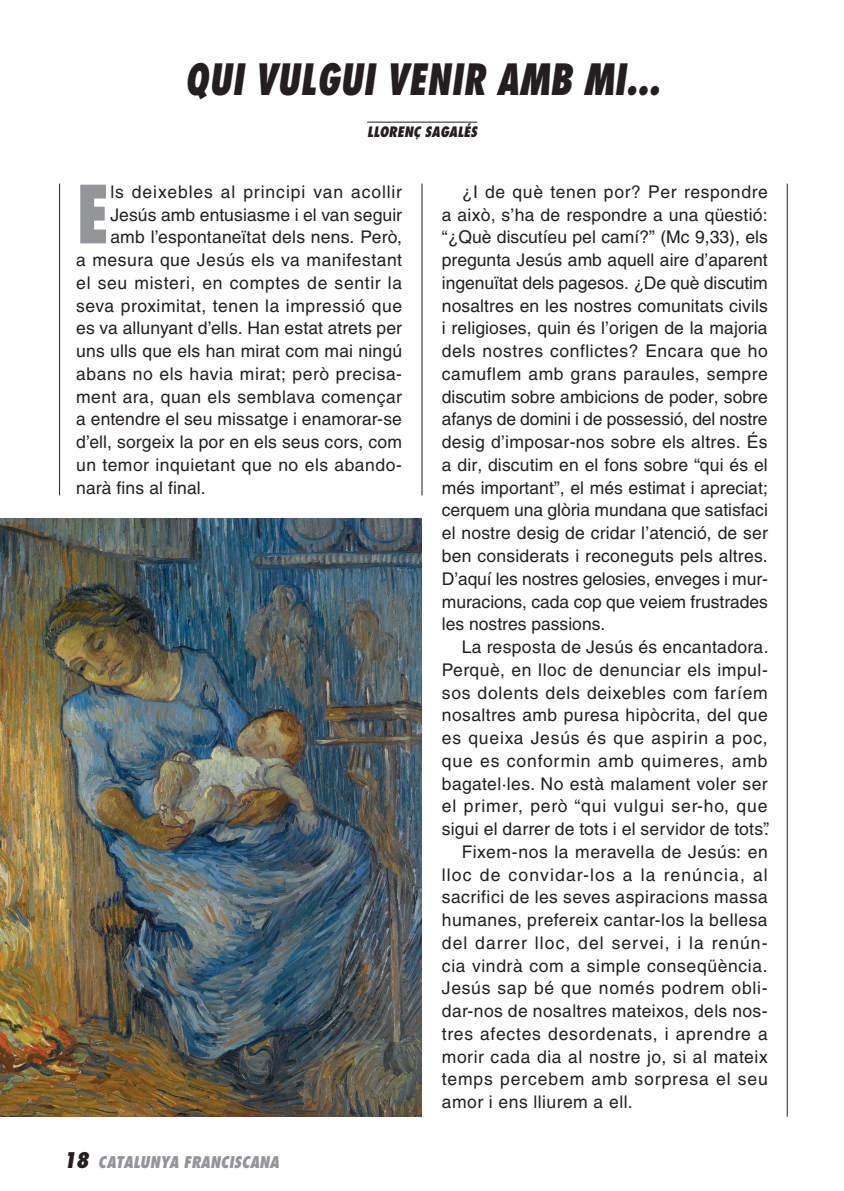
<style>
.page{position:relative;width:844px;height:1191px;background:#fff}
.page>*{position:absolute;margin:0;border:0;box-sizing:border-box;transform-origin:0 0}
.t1{font:800 condensed 77.88px "Futura Std";color:#939598;scale:.87 1}
.t2{font:italic 800 condensed 42px "Futura Std";letter-spacing:.01em;color:#231f20;scale:.87 1}
.t3{font:17.5px/22.8px "Helvetica LT Std";letter-spacing:.03em;color:#231f20;text-align:justify}
.t4{font:17.5px "Helvetica LT Std";letter-spacing:.01em;color:#231f20}
.t5{font:17.5px "Helvetica LT Std";letter-spacing:.05em;color:#231f20}
.t6{font:17.5px "Helvetica LT Std";letter-spacing:.005em;color:#231f20}
.t7{font:17.5px "Helvetica LT Std";letter-spacing:.06em;color:#231f20}
.t8{font:17.5px "Helvetica LT Std";letter-spacing:.065em;color:#231f20}
.t9{font:italic 800 condensed 15.75px "Futura Std";color:#939598}
.t10{font:italic 800 condensed 14px "Futura Std";color:#231f20}
.s1{font-size:21px;color:#231f20}
</style>
<div class="page">
<hr style="left:786px;top:184px;width:1px;height:932px;background:#231f20">
<hr style="left:59px;top:184px;width:1px;height:311px;background:#231f20">
<hr style="left:421px;top:184px;width:1px;height:311px;background:#231f20">
<hr style="left:367px;top:122px;width:110px;height:1px;background:#231f20">
<img style="left:0;top:518px;width:421px;height:598px">
<h2 class="t2" style="left:184px;top:53px;width:547px">QUI VUL GUI VENIR AMB MI...</h2>
<p class="t10" style="left:367px;top:123px;width:112px">LLORENÇ SAGAL ÉS</p>
<h1 class="t1" style="left:76px;top:165px;width:40px">E</h1>
<p class="t5" style="left:110px;top:181px;width:293px">ls deixebles al principi van acollir</p>
<p class="t6" style="left:110px;top:204px;width:293px">Jesús amb entusiasme i el van seguir</p>
<p class="t4" style="left:110px;top:227px;width:293px">amb l’espontaneïtat dels nens. Però,</p>
<p class="t3" style="left:76px;top:248px;width:327px">a mesura que Jesús els va manifestant</p>
<p class="t3" style="left:76px;top:271px;width:327px">el seu misteri, en comptes de sentir la</p>
<p class="t3" style="left:76px;top:294px;width:327px">seva proximitat, tenen la impressió que</p>
<p class="t6" style="left:76px;top:318px;width:327px">es va allunyant d’ells. Han estat atrets per</p>
<p class="t4" style="left:76px;top:341px;width:327px">uns ulls que els han mirat com mai ningú</p>
<p class="t3" style="left:76px;top:362px;width:327px">abans no els havia mirat; però precisa-</p>
<p class="t3" style="left:76px;top:385px;width:327px">ment ara, quan els semblava començar</p>
<p class="t4" style="left:76px;top:409px;width:327px">a entendre el seu missatge i enamorar-se</p>
<p class="t4" style="left:76px;top:432px;width:327px">d’ell, sorgeix la por en els seus cors, com</p>
<p class="t3" style="left:76px;top:453px;width:327px">un temor inquietant que no els abando-</p>
<p class="t4" style="left:76px;top:477px;width:131px">narà fins al final.</p>
<p class="t9" style="left:63px;top:1152px;width:217px"><span class="s1">18</span> CATALUNYA FRANCISCANA</p>
<p class="t3" style="left:441px;top:180px;width:327px;text-indent:20px">¿I de què tenen por? Per respondre a això, s’ha de respondre a una qüestió: “¿Què discutíeu pel camí?” (Mc 9,33), els pregunta Jesús amb aquell aire d’aparent ingenuïtat dels pagesos. ¿De què discutim nosaltres en les nostres comunitats civils i religioses, quin és l’origen de la majoria dels nostres conflictes? Encara que ho camuflem amb grans paraules, sempre discutim sobre ambicions de poder, sobre afanys de domini i de possessió, del nostre desig d’imposar-nos sobre els altres. És a dir, discutim en el fons sobre “qui és el més important”, el més estimat i apreciat; cerquem una glòria mundana que satisfaci el nostre desig de cridar l’atenció, de ser ben considerats i reconeguts pels altres.<br>D’aquí les nostres gelosies, enveges i mur&shy;muracions, cada cop que veiem frustrades les nostres passions.</p>
<p class="t3" style="left:461px;top:635px;width:308px">La resposta de Jesús és encantadora.</p>
<p class="t3" style="left:441px;top:658px;width:327px">Perquè, en lloc de denunciar els impul-</p>
<p class="t3" style="left:441px;top:681px;width:327px">sos dolents dels deixebles com faríem</p>
<p class="t3" style="left:441px;top:703px;width:327px">nosaltres amb puresa hipòcrita, del que</p>
<p class="t3" style="left:441px;top:726px;width:327px">es queixa Jesús és que aspirin a poc,</p>
<p class="t5" style="left:441px;top:750px;width:327px">que es conformin amb quimeres, amb</p>
<p class="t3" style="left:441px;top:772px;width:327px">bagatel·les. No està malament voler ser</p>
<p class="t5" style="left:441px;top:796px;width:327px">el primer, però “qui vulgui ser-ho, que</p>
<p class="t3" style="left:441px;top:817px;width:329px">sigui el darrer de tots i el servidor de tots”.</p>
<p class="t3" style="left:461px;top:840px;width:307px">Fixem-nos la meravella de Jesús: en</p>
<p class="t8" style="left:441px;top:864px;width:327px">lloc de convidar-los a la renúncia, al</p>
<p class="t3" style="left:441px;top:885px;width:327px">sacrifici de les seves aspiracions massa</p>
<p class="t3" style="left:441px;top:908px;width:327px">humanes, prefereix cantar-los la bellesa</p>
<p class="t7" style="left:441px;top:932px;width:327px">del darrer lloc, del servei, i la renún-</p>
<p class="t3" style="left:441px;top:954px;width:327px">cia vindrà com a simple conseqüència.</p>
<p class="t3" style="left:441px;top:976px;width:327px">Jesús sap bé que només podrem obli-</p>
<p class="t3" style="left:441px;top:999px;width:327px">dar-nos de nosaltres mateixos, dels nos-</p>
<p class="t3" style="left:441px;top:1022px;width:327px">tres afectes desordenats, i aprendre a</p>
<p class="t3" style="left:441px;top:1045px;width:327px">morir cada dia al nostre jo, si al mateix</p>
<p class="t5" style="left:441px;top:1069px;width:327px">temps percebem amb sorpresa el seu</p>
<p class="t3" style="left:441px;top:1090px;width:192px">amor i ens lliurem a ell.</p>
</div>
